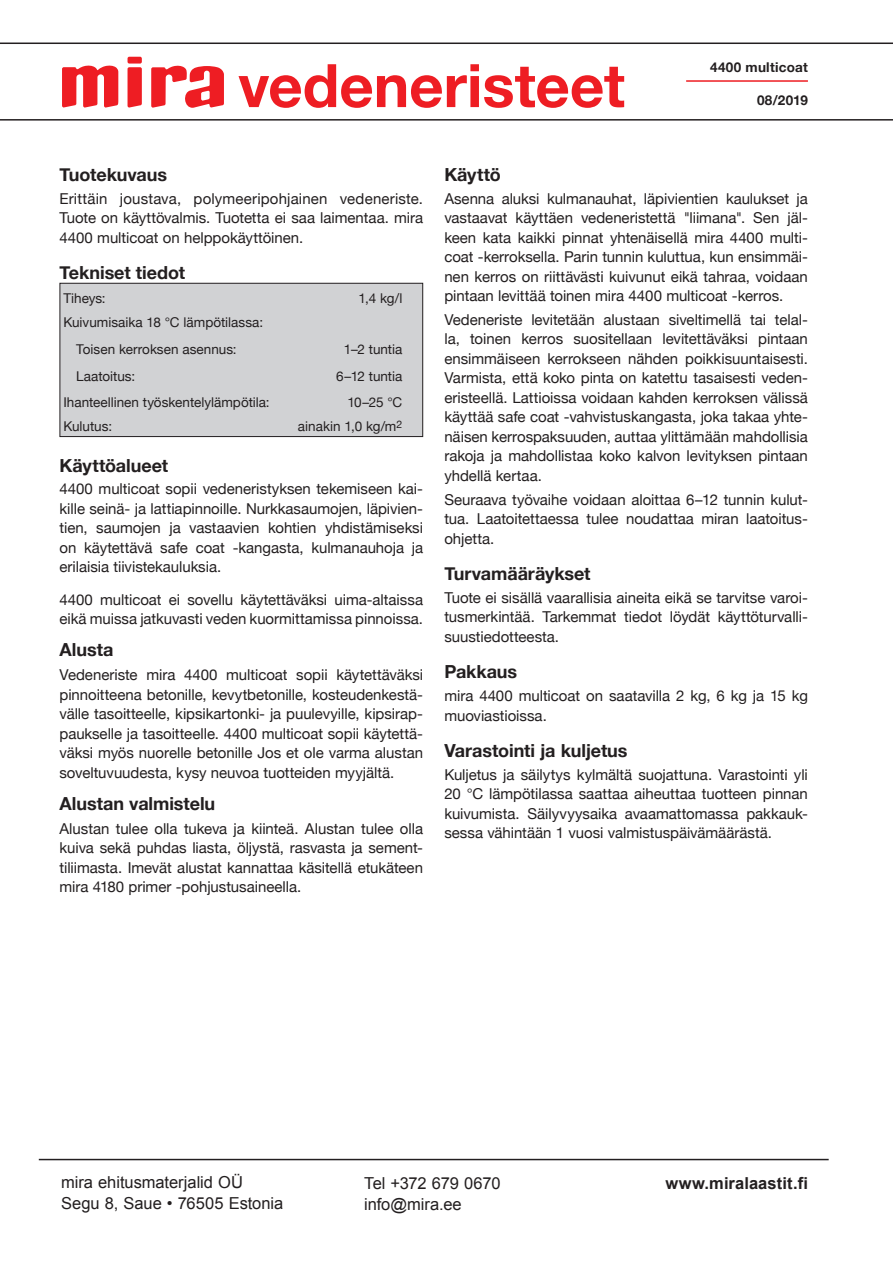
<style>
.page{position:relative;width:893px;height:1263px;background:#fff}
.page>*{position:absolute;margin:0;border:0;box-sizing:border-box;transform-origin:0 0}
.t1{font:700 60px "Helvetica Neue";color:#ee1d23}
.t2{font:700 18px "Helvetica Neue";letter-spacing:-.005em;color:#231f20}
.t3{font:16.5px/20.7px "Arial";letter-spacing:-.005em;color:#231f20}
.t4{font:700 16.5px "Arial";letter-spacing:.005em;color:#231f20}
.t5{font:15px/19.5px "Helvetica Neue";letter-spacing:-.005em;color:#231f20;text-align:justify}
.t6{font:13.5px/26.7px "Helvetica Neue";color:#231f20}
.t7{font:700 13.5px "Helvetica Neue";letter-spacing:.02em;color:#231f20}
</style>
<div class="page">
<div style="left:60px;top:283px;width:363px;height:154px;background:#d1d2d4"></div>
<div style="left:60px;top:283px;width:363px;height:154px;border:1px solid #231f20"></div>
<hr style="left:0;top:119px;width:893px;height:2px;background:#231f20">
<svg style="left:128px;top:67px;width:14px;height:41px"></svg>
<div style="left:128px;top:57px;width:14px;height:7px;background:#ee1d23;border-radius:2px"></div>
<svg style="left:62px;top:65px;width:57px;height:43px"></svg>
<svg style="left:151px;top:65px;width:73px;height:43px"></svg>
<hr style="left:0;top:43px;width:893px;height:1px;background:#231f20">
<hr style="left:39px;top:1159px;width:790px;height:1px;background:#231f20">
<hr style="left:686px;top:80px;width:122px;height:2px;background:#ee1d23">
<h1 class="t1" style="left:238px;top:39px;width:388px">vedeneristeet</h1>
<p class="t7" style="left:710px;top:57px;width:99px">4400 multicoat</p>
<p class="t7" style="left:757px;top:90px;width:52px">08/2019</p>
<p class="t2" style="left:60px;top:160px;width:109px">Tuotekuvaus</p>
<p class="t5" style="left:60px;top:189px;width:365px">Erittäin joustava, polymeeripohjainen vedeneriste.<br>Tuote on käyttövalmis. Tuotetta ei saa laimentaa. mira 4400 multicoat on helppokäyttöinen.</p>
<p class="t2" style="left:60px;top:258px;width:127px">Tekniset tiedot</p>
<p class="t6" style="left:63px;top:286px;width:44px">Tiheys:</p>
<p class="t6" style="left:358px;top:286px;width:45px">1,4 kg/l</p>
<p class="t6" style="left:76px;top:310px;width:188px;text-indent:-13px">Kuivumisaika 18 °C lämpötilassa:<br>Toisen kerroksen asennus:</p>
<p class="t6" style="left:344px;top:336px;width:60px">1–2 tuntia</p>
<p class="t6" style="left:76px;top:363px;width:61px">Laatoitus:</p>
<p class="t6" style="left:336px;top:363px;width:68px">6–12 tuntia</p>
<p class="t6" style="left:63px;top:390px;width:208px">Ihanteellinen työskentelylämpötila:</p>
<p class="t6" style="left:347px;top:390px;width:56px">10–25 °C</p>
<p class="t6" style="left:63px;top:414px;width:50px">Kulutus:</p>
<p class="t6" style="left:298px;top:414px;width:106px">ainakin 1,0 kg/m<sup>2</sup></p>
<p class="t2" style="left:60px;top:451px;width:110px">Käyttöalueet</p>
<p class="t5" style="left:60px;top:480px;width:365px">4400 multicoat sopii vedeneristyksen tekemiseen kai&shy;kille seinä- ja lattiapinnoille. Nurkkasaumojen, läpivien&shy;tien, saumojen ja vastaavien kohtien yhdistämiseksi on käytettävä safe coat -kangasta, kulmanauhoja ja erilaisia tiivistekauluksia.</p>
<p class="t5" style="left:60px;top:590px;width:365px">4400 multicoat ei sovellu käytettäväksi uima-altaissa eikä muissa jatkuvasti veden kuormittamissa pinnoissa.</p>
<p class="t2" style="left:60px;top:636px;width:56px">Alusta</p>
<p class="t5" style="left:60px;top:666px;width:365px">Vedeneriste mira 4400 multicoat sopii käytettäväksi pinnoitteena betonille, kevytbetonille, kosteudenkestä&shy;välle tasoitteelle, kipsikartonki- ja puulevyille, kipsirap&shy;paukselle ja tasoitteelle. 4400 multicoat sopii käytettä&shy;väksi myös nuorelle betonille Jos et ole varma alustan soveltuvuudesta, kysy neuvoa tuotteiden myyjältä.</p>
<p class="t2" style="left:60px;top:789px;width:157px">Alustan valmistelu</p>
<p class="t5" style="left:60px;top:819px;width:365px">Alustan tulee olla tukeva ja kiinteä. Alustan tulee olla kuiva sekä puhdas liasta, öljystä, rasvasta ja sement&shy;tiliimasta. Imevät alustat kannattaa käsitellä etukäteen mira 4180 primer -pohjustusaineella.</p>
<p class="t2" style="left:444px;top:160px;width:58px">Käyttö</p>
<p class="t5" style="left:444px;top:189px;width:365px">Asenna aluksi kulmanauhat, läpivientien kaulukset ja vastaavat käyttäen vedeneristettä "liimana". Sen jäl&shy;keen kata kaikki pinnat yhtenäisellä mira 4400 multi&shy;coat -kerroksella. Parin tunnin kuluttua, kun ensimmäi&shy;nen kerros on riittävästi kuivunut eikä tahraa, voidaan pintaan levittää toinen mira 4400 multicoat -kerros.</p>
<p class="t5" style="left:444px;top:311px;width:365px">Vedeneriste levitetään alustaan siveltimellä tai telal&shy;la, toinen kerros suositellaan levitettäväksi pintaan ensimmäiseen kerrokseen nähden poikkisuuntaisesti.<br>Varmista, että koko pinta on katettu tasaisesti veden&shy;eristeellä. Lattioissa voidaan kahden kerroksen välissä käyttää safe coat -vahvistuskangasta, joka takaa yhte&shy;näisen kerrospaksuuden, auttaa ylittämään mahdollisia rakoja ja mahdollistaa koko kalvon levityksen pintaan yhdellä kertaa.</p>
<p class="t5" style="left:444px;top:490px;width:365px">Seuraava työvaihe voidaan aloittaa 6–12 tunnin kulut&shy;tua. Laatoitettaessa tulee noudattaa miran laatoitus&shy;ohjetta.</p>
<p class="t2" style="left:444px;top:559px;width:148px">Turvamääräykset</p>
<p class="t5" style="left:444px;top:588px;width:365px">Tuote ei sisällä vaarallisia aineita eikä se tarvitse varoi&shy;tusmerkintää. Tarkemmat tiedot löydät käyttöturvalli&shy;suustiedotteesta.</p>
<p class="t2" style="left:444px;top:658px;width:74px">Pakkaus</p>
<p class="t5" style="left:444px;top:687px;width:365px">mira 4400 multicoat on saatavilla 2 kg, 6 kg ja 15 kg muoviastioissa.</p>
<p class="t2" style="left:444px;top:736px;width:185px">Varastointi ja kuljetus</p>
<p class="t5" style="left:444px;top:765px;width:365px">Kuljetus ja säilytys kylmältä suojattuna. Varastointi yli 20 °C lämpötilassa saattaa aiheuttaa tuotteen pinnan kuivumista. Säilyvyysaika avaamattomassa pakkauk&shy;sessa vähintään 1 vuosi valmistuspäivämäärästä.</p>
<p class="t3" style="left:61px;top:1172px;width:224px">mira ehitusmaterjalid OÜ<br>Segu 8, Saue • 76505 Estonia</p>
<p class="t3" style="left:364px;top:1173px;width:138px">Tel +372 679 0670 info@mira.ee</p>
<p class="t4" style="left:665px;top:1172px;width:144px">www.miralaastit.fi</p>
</div>
